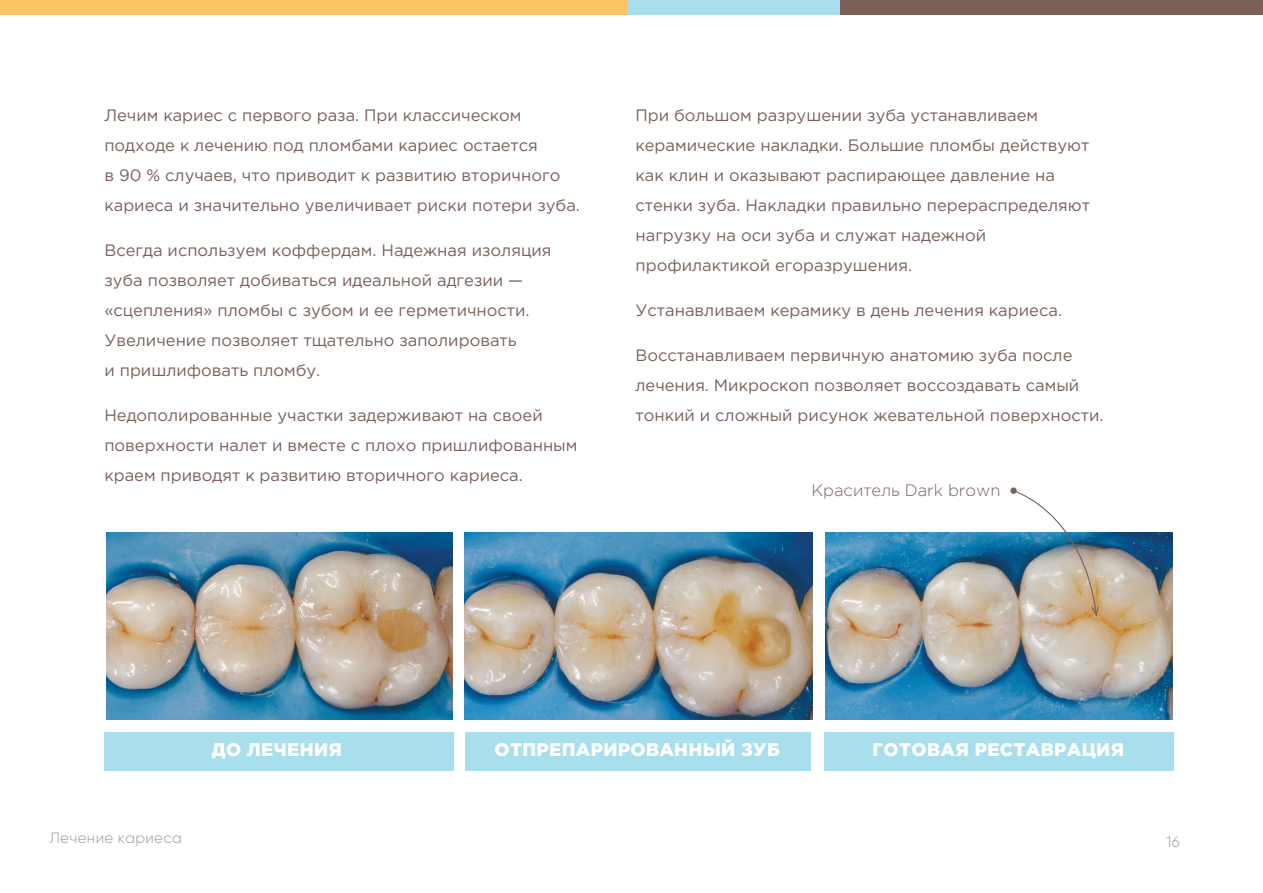
<style>
.page{position:relative;width:1263px;height:893px;background:#fff}
.page>*{position:absolute;margin:0;border:0;box-sizing:border-box;transform-origin:0 0}
.t1{font:900 18.3px "Gotham Pro";letter-spacing:.02em;color:#fff}
.t2{font:16.5px/30px "Gotham Pro";color:#79615a}
.t3{font:300 16.5px "Gotham Pro";color:#79615a}
.t4{font:300 15px "Gilroy";letter-spacing:.02em;color:#a09b99}
</style>
<div class="page">
<div style="left:0;top:0;width:628px;height:14px;background:#fec562"></div>
<div style="left:628px;top:0;width:212px;height:14px;background:#a9deed"></div>
<div style="left:840px;top:0;width:423px;height:14px;background:#79615a"></div>
<img style="left:106px;top:532px;width:346px;height:187px">
<img style="left:465px;top:532px;width:347px;height:187px">
<div style="left:104px;top:732px;width:349px;height:39px;background:#a9deed"></div>
<div style="left:465px;top:732px;width:346px;height:39px;background:#a9deed"></div>
<div style="left:824px;top:732px;width:349px;height:39px;background:#a9deed"></div>
<img style="left:825px;top:532px;width:347px;height:187px">
<img style="left:1011px;top:491px;width:88px;height:126px">
<div style="left:1010px;top:487px;width:7px;height:7px;background:#79615a;border-radius:50%"></div>
<p class="t2" style="left:104px;top:101px;width:477px">Лечим кариес с первого раза. При классическом подходе к лечению под пломбами кариес остается<br>в 90 % случаев, что приводит к развитию вторичного кариеса и значительно увеличивает риски потери зуба.</p>
<p class="t2" style="left:104px;top:236px;width:448px">Всегда используем коффердам. Надежная изоляция зуба позволяет добиваться идеальной адгезии — «сцепления» пломбы с зубом и ее герметичности.<br>Увеличение позволяет тщательно заполировать<br>и пришлифовать пломбу.</p>
<p class="t2" style="left:104px;top:401px;width:475px">Недополированные участки задерживают на своей поверхности налет и вместе с плохо пришлифованным краем приводят к развитию вторичного кариеса.</p>
<p class="t2" style="left:635px;top:101px;width:456px">При большом разрушении зуба устанавливаем керамические накладки. Большие пломбы действуют как клин и оказывают распирающее давление на стенки зуба. Накладки правильно перераспределяют нагрузку на оси зуба и служат надежной профилактикой егоразрушения.</p>
<p class="t2" style="left:635px;top:296px;width:428px">Устанавливаем керамику в день лечения кариеса.</p>
<p class="t2" style="left:635px;top:341px;width:470px">Восстанавливаем первичную анатомию зуба после лечения. Микроскоп позволяет воссоздавать самый тонкий и сложный рисунок жевательной поверхности.</p>
<p class="t3" style="left:811px;top:482px;width:190px">Краситель Dark brown</p>
<p class="t1" style="left:212px;top:739px;width:132px">ДО ЛЕЧЕНИЯ</p>
<p class="t1" style="left:494px;top:739px;width:287px">ОТПРЕПАРИРОВАННЫЙ ЗУБ</p>
<p class="t1" style="left:872px;top:739px;width:253px">ГОТОВАЯ РЕСТАВРАЦИЯ</p>
<p class="t4" style="left:49px;top:828px;width:134px">Лечение кариеса</p>
<p class="t4" style="left:1166px;top:832px;width:15px">16</p>
</div>
